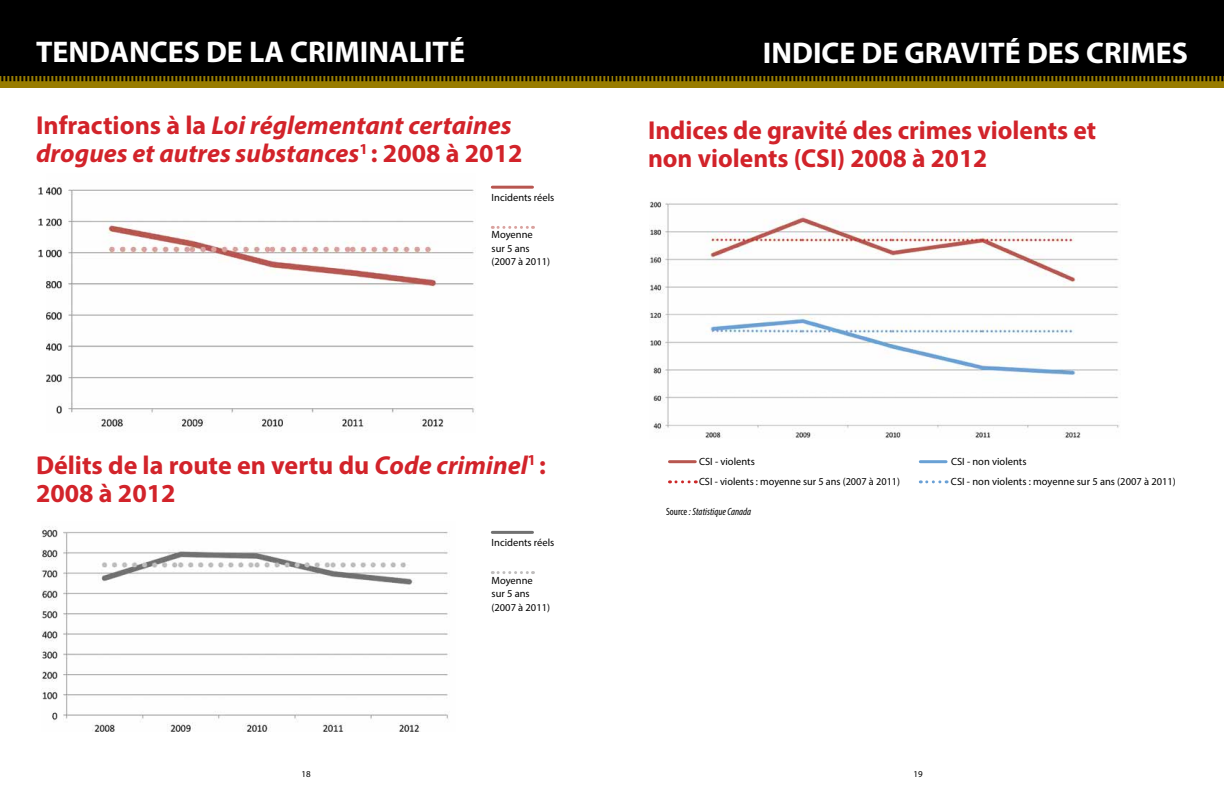
<style>
.page{position:relative;width:1224px;height:792px;background:#fff}
.page>*{position:absolute;margin:0;border:0;box-sizing:border-box;transform-origin:0 0}
.t1{font:700 30px "Myriad Pro";color:#fff}
.t2{font:700 26px/28px "Myriad Pro";color:#d2232a}
.t3{font:italic 700 26px/28px "Myriad Pro";color:#d2232a}
.t4{font:10.5px/13.5px "Myriad Pro";color:#000}
.t5{font:italic condensed 10.5px "Myriad Pro";color:#000}
.t6{font:9px "Myriad Pro";color:#000}
.s1{font-style:normal}
.s2{font-style:italic}
</style>
<div class="page">
<div style="left:0;top:71px;width:618px;height:17px;background:#987c00"></div>
<div style="left:605px;top:71px;width:619px;height:17px;background:#987c00"></div>
<div style="left:0;top:0;width:618px;height:76px;background:#000"></div>
<div style="left:605px;top:0;width:619px;height:76px;background:#000"></div>
<svg style="left:1px;top:76px;width:1223px;height:5px"></svg>
<img style="left:38px;top:187px;width:5px;height:71px">
<img style="left:47px;top:184px;width:428px;height:243px">
<img style="left:41px;top:526px;width:407px;height:206px">
<svg style="left:492px;top:226px;width:41px;height:3px"></svg>
<svg style="left:492px;top:571px;width:41px;height:3px"></svg>
<hr style="left:492px;top:186px;width:40px;height:3px;background:#b85650">
<hr style="left:492px;top:531px;width:40px;height:3px;background:#717171">
<hr style="left:670px;top:460px;width:25px;height:3px;background:#b8564f">
<svg style="left:670px;top:480px;width:26px;height:3px"></svg>
<hr style="left:920px;top:460px;width:26px;height:3px;background:#69a1d5">
<svg style="left:927px;top:480px;width:20px;height:3px"></svg>
<img style="left:649px;top:201px;width:470px;height:237px">
<h1 class="t1" style="left:36px;top:32px;width:431px">TENDANCES DE LA CRIMINALITÉ</h1>
<h1 class="t1" style="left:763px;top:33px;width:427px">INDICE DE GRAVITÉ DES CRIMES</h1>
<h2 class="t3" style="left:36px;top:111px;width:488px"><span class="s1">Infractions à la</span> Loi réglementant certaines drogues et autres substances<sup>1</sup> <span class="s1">: 2008 à 2012</span></h2>
<p class="t4" style="left:492px;top:191px;width:64px">Incidents réels</p>
<p class="t4" style="left:492px;top:228px;width:60px">Moyenne<br>sur 5 ans (2007 à 2011)</p>
<h2 class="t2" style="left:36px;top:450px;width:511px">Délits de la route en vertu du <span class="s2">Code criminel</span><sup>1</sup> :<br>2008 à 2012</h2>
<p class="t4" style="left:492px;top:536px;width:64px">Incidents réels</p>
<p class="t4" style="left:492px;top:573px;width:60px">Moyenne<br>sur 5 ans (2007 à 2011)</p>
<h2 class="t2" style="left:648px;top:115px;width:450px">Indices de gravité des crimes violents et non violents (CSI) 2008 à 2012</h2>
<p class="t4" style="left:699px;top:455px;width:57px">CSI - violents</p>
<p class="t4" style="left:951px;top:455px;width:77px">CSI - non violents</p>
<p class="t4" style="left:699px;top:474px;width:203px">CSI - violents : moyenne sur 5 ans (2007 à 2011)</p>
<p class="t4" style="left:951px;top:474px;width:226px">CSI - non violents : moyenne sur 5 ans (2007 à 2011)</p>
<p class="t5" style="left:666px;top:505px;width:87px"><span class="s1">Source</span> : Statistique Canada</p>
<p class="t6" style="left:302px;top:769px;width:11px">18</p>
<p class="t6" style="left:914px;top:769px;width:11px">19</p>
</div>
